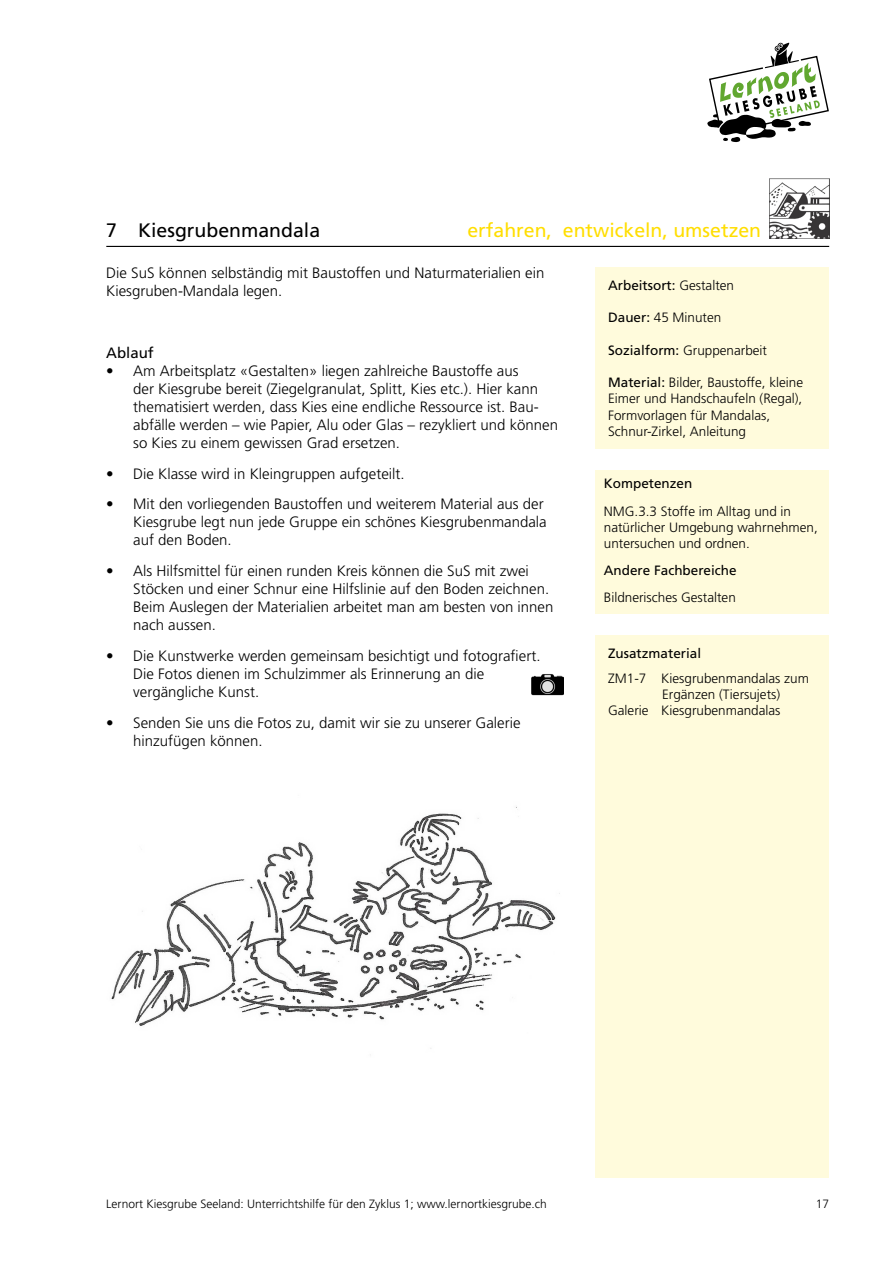
<style>
.page{position:relative;width:893px;height:1263px;background:#fff}
.page>*{position:absolute;margin:0;border:0;box-sizing:border-box;transform-origin:0 0}
.t1{font:19.5px "Frutiger LT Std";color:#ffde00}
.t2{font:19.5px "Frutiger LT Std";color:#000}
.t3{font:300 15px/18px "Frutiger LT Std";color:#000}
.t4{font:15px "Frutiger LT Std";color:#000}
.t5{font:300 13.5px/16.2px "Frutiger LT Std";color:#000}
.t6{font:13.5px "Frutiger LT Std";color:#000}
.t7{font:300 12px "Frutiger LT Std";color:#000}
.s1{font-weight:300}
.s2{font-weight:400}
</style>
<div class="page">
<svg style="left:707px;top:43px;width:122px;height:99px"></svg>
<hr style="left:106px;top:246px;width:723px;height:1px;background:#000">
<img style="left:770px;top:179px;width:59px;height:59px">
<img style="left:531px;top:674px;width:32px;height:22px">
<div style="left:595px;top:267px;width:234px;height:182px;background:#fffbdc"></div>
<div style="left:595px;top:635px;width:234px;height:543px;background:#fffbdc"></div>
<div style="left:595px;top:470px;width:234px;height:144px;background:#fffbdc"></div>
<img style="left:111px;top:807px;width:449px;height:242px">
<h1 class="t2" style="left:106px;top:219px;width:215px">7 Kiesgrubenmandala</h1>
<h1 class="t1" style="left:467px;top:219px;width:295px">erfahren, entwickeln, umsetzen</h1>
<p class="t6" style="left:608px;top:277px;width:128px">Arbeitsort: <span class="s1">Gestalten</span></p>
<p class="t5" style="left:608px;top:310px;width:115px"><span class="s2">Dauer:</span> 45 Minuten</p>
<p class="t5" style="left:608px;top:342px;width:161px"><span class="s2">Sozialform:</span> Gruppenarbeit</p>
<p class="t5" style="left:608px;top:375px;width:197px"><span class="s2">Material:</span> Bilder, Baustoffe, kleine<br>Eimer und Handschaufeln (Regal),<br>Formvorlagen für Mandalas,<br>Schnur-Zirkel, Anleitung</p>
<p class="t3" style="left:106px;top:264px;width:440px">Die SuS können selbständig mit Baustoffen und Naturmaterialien ein<br>Kiesgruben-Mandala legen.</p>
<p class="t4" style="left:106px;top:344px;width:49px">Ablauf</p>
<p class="t3" style="left:133px;top:362px;width:426px;text-indent:-27px">• Am Arbeitsplatz «Gestalten» liegen zahlreiche Baustoffe aus<br>der Kiesgrube bereit (Ziegelgranulat, Splitt, Kies etc.). Hier kann thematisiert werden, dass Kies eine endliche Ressource ist. Bau&shy;abfälle werden – wie Papier, Alu oder Glas – rezykliert und können so Kies zu einem gewissen Grad ersetzen.</p>
<p class="t3" style="left:106px;top:465px;width:300px">• Die Klasse wird in Kleingruppen aufgeteilt.</p>
<p class="t3" style="left:133px;top:495px;width:415px;text-indent:-27px">• Mit den vorliegenden Baustoffen und weiterem Material aus der<br>Kiesgrube legt nun jede Gruppe ein schönes Kiesgrubenmandala auf den Boden.</p>
<p class="t3" style="left:133px;top:562px;width:422px;text-indent:-27px">• Als Hilfsmittel für einen runden Kreis können die SuS mit zwei Stöcken und einer Schnur eine Hilfslinie auf den Boden zeichnen.<br>Beim Auslegen der Materialien arbeitet man am besten von innen nach aussen.</p>
<p class="t3" style="left:133px;top:647px;width:409px;text-indent:-27px">• Die Kunstwerke werden gemeinsam besichtigt und fotografiert.<br>Die Fotos dienen im Schulzimmer als Erinnerung an die vergängliche Kunst.</p>
<p class="t3" style="left:133px;top:714px;width:389px;text-indent:-27px">• Senden Sie uns die Fotos zu, damit wir sie zu unserer Galerie hinzufügen können.</p>
<p class="t6" style="left:604px;top:476px;width:90px">Kompetenzen</p>
<p class="t5" style="left:604px;top:503px;width:216px">NMG.3.3 Stoffe im Alltag und in natürlicher Umgebung wahrnehmen, untersuchen und ordnen.</p>
<p class="t6" style="left:604px;top:562px;width:134px">Andere Fachbereiche</p>
<p class="t5" style="left:604px;top:590px;width:134px">Bildnerisches Gestalten</p>
<p class="t6" style="left:608px;top:645px;width:95px">Zusatzmaterial</p>
<p class="t5" style="left:608px;top:670px;width:202px">ZM1-7 Kiesgrubenmandalas zum</p>
<p class="t5" style="left:662px;top:686px;width:120px">Ergänzen (Tiersujets)</p>
<p class="t5" style="left:608px;top:702px;width:174px">Galerie Kiesgrubenmandalas</p>
<p class="t7" style="left:106px;top:1197px;width:442px">Lernort Kiesgrube Seeland: Unterrichtshilfe für den Zyklus 1; www.lernortkiesgrube.ch</p>
<p class="t7" style="left:816px;top:1197px;width:15px">17</p>
</div>
